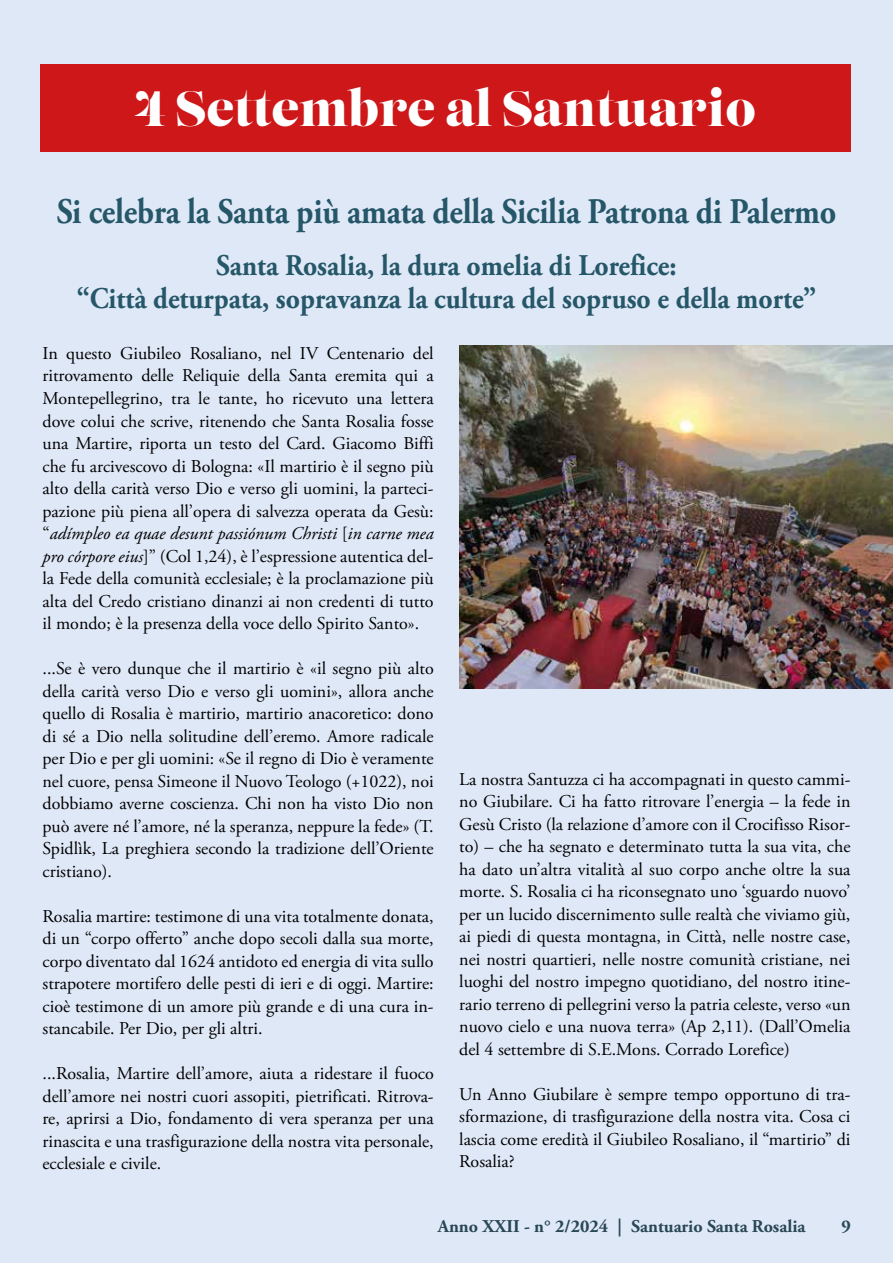
<style>
.page{position:relative;width:893px;height:1263px;background:#dfe8f7}
.page>*{position:absolute;margin:0;border:0;box-sizing:border-box;transform-origin:0 0}
.t1{font:49.5px "Lust";letter-spacing:.01em;color:#fff;scale:.96 1}
.t2{font:700 36px "Adobe Garamond Pro";letter-spacing:-.005em;color:#255769;scale:.89 1}
.t3{font:700 30px/33px "Adobe Garamond Pro";color:#255769;text-align:center;scale:.92 1}
.t4{font:18px/22.5px "Adobe Garamond Pro";color:#000;text-align:justify}
.t5{font:700 18px "Adobe Garamond Pro";color:#294754}
.s1{font-style:italic}
</style>
<div class="page">
<div style="left:40px;top:64px;width:810px;height:88px;background:#cd1719"></div>
<img style="left:459px;top:346px;width:434px;height:343px">
<h1 class="t1" style="left:135px;top:77px;width:649px">4 Settembre al Santuario</h1>
<h2 class="t2" style="left:57px;top:190px;width:877px">Si celebra la Santa più amata della Sicilia Patrona di Palermo</h2>
<h3 class="t3" style="left:77px;top:250px;width:805px">Santa Rosalia, la dura omelia di Lorefice:<br>“Città deturpata, sopravanza la cultura del sopruso e della morte”</h3>
<p class="t4" style="left:43px;top:343px;width:393px">In questo Giubileo Rosaliano, nel IV Centenario del ritrovamento delle Reliquie della Santa eremita qui a Montepellegrino, tra le tante, ho ricevuto una lettera dove colui che scrive, ritenendo che Santa Rosalia fosse una Martire, riporta un testo del Card. Giacomo Biffi che fu arcivescovo di Bologna: «Il martirio è il segno più alto della carità verso Dio e verso gli uomini, la parteci&shy;pazione più piena all’opera di salvezza operata da Gesù: “<span class="s1">adímpleo ea quae desunt passiónum Christi</span> [<span class="s1">in carne mea pro córpore eius</span>]” (Col 1,24), è l’espressione autentica del&shy;la Fede della comunità ecclesiale; è la proclamazione più alta del Credo cristiano dinanzi ai non credenti di tutto il mondo; è la presenza della voce dello Spirito Santo».</p>
<p class="t4" style="left:43px;top:658px;width:393px">...Se è vero dunque che il martirio è «il segno più alto della carità verso Dio e verso gli uomini», allora anche quello di Rosalia è martirio, martirio anacoretico: dono di sé a Dio nella solitudine dell’eremo. Amore radicale per Dio e per gli uomini: «Se il regno di Dio è veramente nel cuore, pensa Simeone il Nuovo Teologo (+1022), noi dobbiamo averne coscienza. Chi non ha visto Dio non può avere né l’amore, né la speranza, neppure la fede» (T.<br>Spidlìk, La preghiera secondo la tradizione dell’Oriente cristiano).</p>
<p class="t4" style="left:43px;top:905px;width:393px">Rosalia martire: testimone di una vita totalmente donata, di un “corpo offerto” anche dopo secoli dalla sua morte, corpo diventato dal 1624 antidoto ed energia di vita sullo strapotere mortifero delle pesti di ieri e di oggi. Martire: cioè testimone di un amore più grande e di una cura in&shy;stancabile. Per Dio, per gli altri.</p>
<p class="t4" style="left:43px;top:1063px;width:393px">...Rosalia, Martire dell’amore, aiuta a ridestare il fuoco dell’amore nei nostri cuori assopiti, pietrificati. Ritrova&shy;re, aprirsi a Dio, fondamento di vera speranza per una rinascita e una trasfigurazione della nostra vita personale, ecclesiale e civile.</p>
<p class="t4" style="left:459px;top:768px;width:393px">La nostra Santuzza ci ha accompagnati in questo cammi&shy;no Giubilare. Ci ha fatto ritrovare l’energia – la fede in Gesù Cristo (la relazione d’amore con il Crocifisso Risor&shy;to) – che ha segnato e determinato tutta la sua vita, che ha dato un’altra vitalità al suo corpo anche oltre la sua morte. S. Rosalia ci ha riconsegnato uno ‘sguardo nuovo’ per un lucido discernimento sulle realtà che viviamo giù, ai piedi di questa montagna, in Città, nelle nostre case, nei nostri quartieri, nelle nostre comunità cristiane, nei luoghi del nostro impegno quotidiano, del nostro itine&shy;rario terreno di pellegrini verso la patria celeste, verso «un nuovo cielo e una nuova terra» (Ap 2,11). (Dall’Omelia del 4 settembre di S.E.Mons. Corrado Lorefice)</p>
<p class="t4" style="left:459px;top:1083px;width:393px">Un Anno Giubilare è sempre tempo opportuno di tra&shy;sformazione, di trasfigurazione della nostra vita. Cosa ci lascia come eredità il Giubileo Rosaliano, il “martirio” di Rosalia?</p>
<p class="t5" style="left:438px;top:1215px;width:369px">Anno XXII - n° 2/2024 | Santuario Santa Rosalia</p>
<p class="t5" style="left:841px;top:1215px;width:11px">9</p>
</div>
